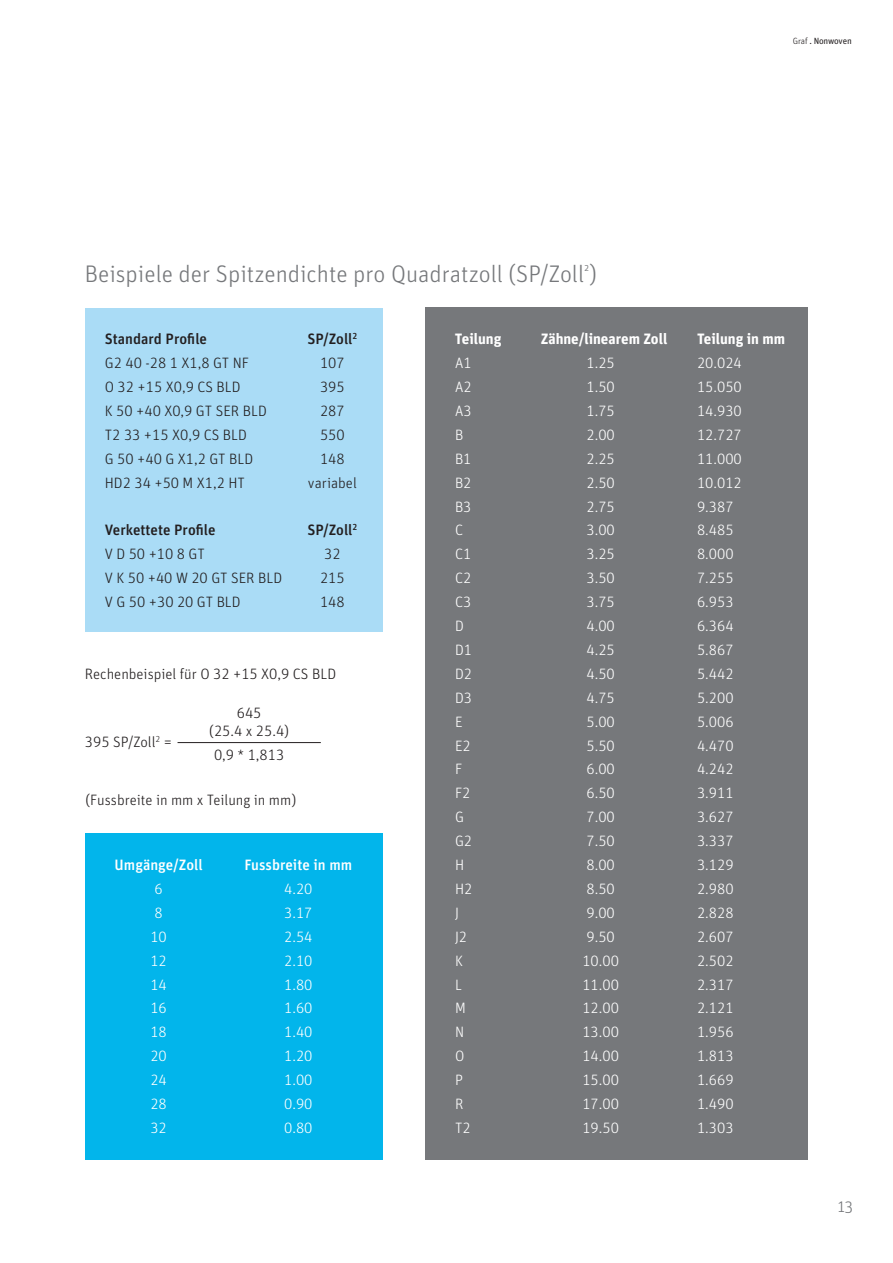
<style>
.page{position:relative;width:893px;height:1263px;background:#fff}
.page>*{position:absolute;margin:0;border:0;box-sizing:border-box;transform-origin:0 0}
.t1{font:300 24px "Unit Pro";color:#76787b}
.t2{font:300 16.5px "Unit Pro";color:#76787b}
.t3{font:300 15px "Unit Pro";color:#fff}
.t4{font:300 15px/18px "Unit Pro";color:#231f20;text-align:center}
.t5{font:500 15px "Unit Pro";color:#231f20}
.t6{font:700 15px "Unit Pro";color:#fff}
.t7{font:500 15px "Unit Pro";color:#fff}
.t8{font:9px "Unit Pro";letter-spacing:-.02em;color:#231f20}
.s1{font-weight:300}
</style>
<div class="page">
<div style="left:85px;top:834px;width:298px;height:326px;background:#02b5eb"></div>
<div style="left:85px;top:308px;width:298px;height:323px;background:#aadcf6"></div>
<div style="left:425px;top:308px;width:383px;height:852px;background:#76787b"></div>
<hr style="left:178px;top:742px;width:143px;height:1px;background:#231f20">
<p class="t8" style="left:793px;top:34px;width:60px"><span class="s1">Graf</span> . Nonwoven</p>
<h1 class="t1" style="left:85px;top:257px;width:514px">Beispiele der Spitzendichte pro Quadratzoll (SP/Zoll<sup>²</sup>)</h1>
<p class="t5" style="left:105px;top:328px;width:104px">Standard Profile</p>
<p class="t5" style="left:307px;top:328px;width:51px">SP/Zoll<sup>2</sup></p>
<p class="t4" style="left:105px;top:353px;width:146px">G2 40 -28 1 X1,8 GT NF</p>
<p class="t4" style="left:320px;top:353px;width:26px">107</p>
<p class="t4" style="left:105px;top:377px;width:137px">O 32 +15 X0,9 CS BLD</p>
<p class="t4" style="left:320px;top:377px;width:26px">395</p>
<p class="t4" style="left:105px;top:401px;width:163px">K 50 +40 X0,9 GT SER BLD</p>
<p class="t4" style="left:320px;top:401px;width:26px">287</p>
<p class="t4" style="left:105px;top:425px;width:144px">T2 33 +15 X0,9 CS BLD</p>
<p class="t4" style="left:320px;top:425px;width:26px">550</p>
<p class="t4" style="left:105px;top:449px;width:150px">G 50 +40 G X1,2 GT BLD</p>
<p class="t4" style="left:320px;top:449px;width:26px">148</p>
<p class="t4" style="left:105px;top:473px;width:142px">HD2 34 +50 M X1,2 HT</p>
<p class="t4" style="left:308px;top:473px;width:50px">variabel</p>
<p class="t5" style="left:105px;top:519px;width:112px">Verkettete Profile</p>
<p class="t5" style="left:307px;top:519px;width:51px">SP/Zoll<sup>2</sup></p>
<p class="t4" style="left:105px;top:544px;width:101px">V D 50 +10 8 GT</p>
<p class="t4" style="left:324px;top:544px;width:18px">32</p>
<p class="t4" style="left:105px;top:568px;width:179px">V K 50 +40 W 20 GT SER BLD</p>
<p class="t4" style="left:320px;top:568px;width:26px">215</p>
<p class="t4" style="left:105px;top:592px;width:137px">V G 50 +30 20 GT BLD</p>
<p class="t4" style="left:320px;top:592px;width:26px">148</p>
<p class="t4" style="left:85px;top:664px;width:253px">Rechenbeispiel für O 32 +15 X0,9 CS BLD</p>
<p class="t4" style="left:85px;top:732px;width:89px">395 SP/Zoll<sup>2</sup> =</p>
<p class="t4" style="left:209px;top:703px;width:82px">645<br>(25.4 x 25.4)</p>
<p class="t4" style="left:214px;top:745px;width:72px">0,9 * 1,813</p>
<p class="t4" style="left:85px;top:790px;width:212px">(Fussbreite in mm x Teilung in mm)</p>
<p class="t7" style="left:115px;top:853px;width:89px">Umgänge/Zoll</p>
<p class="t7" style="left:244px;top:853px;width:109px">Fussbreite in mm</p>
<p class="t3" style="left:154px;top:878px;width:10px">6</p>
<p class="t3" style="left:284px;top:878px;width:30px">4.20</p>
<p class="t3" style="left:154px;top:902px;width:10px">8</p>
<p class="t3" style="left:284px;top:902px;width:30px">3.17</p>
<p class="t3" style="left:150px;top:926px;width:18px">10</p>
<p class="t3" style="left:284px;top:926px;width:30px">2.54</p>
<p class="t3" style="left:150px;top:950px;width:18px">12</p>
<p class="t3" style="left:284px;top:950px;width:30px">2.10</p>
<p class="t3" style="left:150px;top:974px;width:18px">14</p>
<p class="t3" style="left:284px;top:974px;width:30px">1.80</p>
<p class="t3" style="left:150px;top:998px;width:18px">16</p>
<p class="t3" style="left:284px;top:998px;width:30px">1.60</p>
<p class="t3" style="left:150px;top:1022px;width:18px">18</p>
<p class="t3" style="left:284px;top:1022px;width:30px">1.40</p>
<p class="t3" style="left:150px;top:1046px;width:18px">20</p>
<p class="t3" style="left:284px;top:1046px;width:30px">1.20</p>
<p class="t3" style="left:150px;top:1069px;width:18px">24</p>
<p class="t3" style="left:284px;top:1069px;width:30px">1.00</p>
<p class="t3" style="left:150px;top:1093px;width:18px">28</p>
<p class="t3" style="left:284px;top:1093px;width:30px">0.90</p>
<p class="t3" style="left:150px;top:1117px;width:18px">32</p>
<p class="t3" style="left:284px;top:1117px;width:30px">0.80</p>
<p class="t6" style="left:455px;top:327px;width:48px">Teilung</p>
<p class="t6" style="left:541px;top:327px;width:128px">Zähne/linearem Zoll</p>
<p class="t6" style="left:697px;top:327px;width:90px">Teilung in mm</p>
<p class="t3" style="left:455px;top:353px;width:18px">A1</p>
<p class="t3" style="left:586px;top:353px;width:30px">1.25</p>
<p class="t3" style="left:697px;top:353px;width:46px">20.024</p>
<p class="t3" style="left:455px;top:376px;width:18px">A2</p>
<p class="t3" style="left:586px;top:376px;width:30px">1.50</p>
<p class="t3" style="left:697px;top:376px;width:46px">15.050</p>
<p class="t3" style="left:455px;top:400px;width:18px">A3</p>
<p class="t3" style="left:586px;top:400px;width:30px">1.75</p>
<p class="t3" style="left:697px;top:400px;width:46px">14.930</p>
<p class="t3" style="left:455px;top:424px;width:10px">B</p>
<p class="t3" style="left:586px;top:424px;width:30px">2.00</p>
<p class="t3" style="left:697px;top:424px;width:46px">12.727</p>
<p class="t3" style="left:455px;top:448px;width:18px">B1</p>
<p class="t3" style="left:586px;top:448px;width:30px">2.25</p>
<p class="t3" style="left:697px;top:448px;width:46px">11.000</p>
<p class="t3" style="left:455px;top:472px;width:18px">B2</p>
<p class="t3" style="left:586px;top:472px;width:30px">2.50</p>
<p class="t3" style="left:697px;top:472px;width:46px">10.012</p>
<p class="t3" style="left:455px;top:496px;width:18px">B3</p>
<p class="t3" style="left:586px;top:496px;width:30px">2.75</p>
<p class="t3" style="left:697px;top:496px;width:38px">9.387</p>
<p class="t3" style="left:455px;top:520px;width:10px">C</p>
<p class="t3" style="left:586px;top:520px;width:30px">3.00</p>
<p class="t3" style="left:697px;top:520px;width:38px">8.485</p>
<p class="t3" style="left:455px;top:544px;width:18px">C1</p>
<p class="t3" style="left:586px;top:544px;width:30px">3.25</p>
<p class="t3" style="left:697px;top:544px;width:38px">8.000</p>
<p class="t3" style="left:455px;top:568px;width:18px">C2</p>
<p class="t3" style="left:586px;top:568px;width:30px">3.50</p>
<p class="t3" style="left:697px;top:568px;width:38px">7.255</p>
<p class="t3" style="left:455px;top:592px;width:18px">C3</p>
<p class="t3" style="left:586px;top:592px;width:30px">3.75</p>
<p class="t3" style="left:697px;top:592px;width:38px">6.953</p>
<p class="t3" style="left:455px;top:615px;width:10px">D</p>
<p class="t3" style="left:586px;top:615px;width:30px">4.00</p>
<p class="t3" style="left:697px;top:615px;width:38px">6.364</p>
<p class="t3" style="left:455px;top:639px;width:19px">D1</p>
<p class="t3" style="left:586px;top:639px;width:30px">4.25</p>
<p class="t3" style="left:697px;top:639px;width:38px">5.867</p>
<p class="t3" style="left:455px;top:663px;width:19px">D2</p>
<p class="t3" style="left:586px;top:663px;width:30px">4.50</p>
<p class="t3" style="left:697px;top:663px;width:38px">5.442</p>
<p class="t3" style="left:455px;top:687px;width:19px">D3</p>
<p class="t3" style="left:586px;top:687px;width:30px">4.75</p>
<p class="t3" style="left:697px;top:687px;width:38px">5.200</p>
<p class="t3" style="left:455px;top:711px;width:9px">E</p>
<p class="t3" style="left:586px;top:711px;width:30px">5.00</p>
<p class="t3" style="left:697px;top:711px;width:38px">5.006</p>
<p class="t3" style="left:455px;top:735px;width:17px">E2</p>
<p class="t3" style="left:586px;top:735px;width:30px">5.50</p>
<p class="t3" style="left:697px;top:735px;width:38px">4.470</p>
<p class="t3" style="left:455px;top:759px;width:9px">F</p>
<p class="t3" style="left:586px;top:759px;width:30px">6.00</p>
<p class="t3" style="left:697px;top:759px;width:38px">4.242</p>
<p class="t3" style="left:455px;top:783px;width:17px">F2</p>
<p class="t3" style="left:586px;top:783px;width:30px">6.50</p>
<p class="t3" style="left:697px;top:783px;width:38px">3.911</p>
<p class="t3" style="left:455px;top:807px;width:10px">G</p>
<p class="t3" style="left:586px;top:807px;width:30px">7.00</p>
<p class="t3" style="left:697px;top:807px;width:38px">3.627</p>
<p class="t3" style="left:455px;top:831px;width:19px">G2</p>
<p class="t3" style="left:586px;top:831px;width:30px">7.50</p>
<p class="t3" style="left:697px;top:831px;width:38px">3.337</p>
<p class="t3" style="left:455px;top:854px;width:11px">H</p>
<p class="t3" style="left:586px;top:854px;width:30px">8.00</p>
<p class="t3" style="left:697px;top:854px;width:38px">3.129</p>
<p class="t3" style="left:455px;top:878px;width:19px">H2</p>
<p class="t3" style="left:586px;top:878px;width:30px">8.50</p>
<p class="t3" style="left:697px;top:878px;width:38px">2.980</p>
<p class="t3" style="left:455px;top:902px;width:5px">J</p>
<p class="t3" style="left:586px;top:902px;width:30px">9.00</p>
<p class="t3" style="left:697px;top:902px;width:38px">2.828</p>
<p class="t3" style="left:455px;top:926px;width:14px">J2</p>
<p class="t3" style="left:586px;top:926px;width:30px">9.50</p>
<p class="t3" style="left:697px;top:926px;width:38px">2.607</p>
<p class="t3" style="left:455px;top:950px;width:9px">K</p>
<p class="t3" style="left:582px;top:950px;width:38px">10.00</p>
<p class="t3" style="left:697px;top:950px;width:38px">2.502</p>
<p class="t3" style="left:455px;top:974px;width:8px">L</p>
<p class="t3" style="left:582px;top:974px;width:38px">11.00</p>
<p class="t3" style="left:697px;top:974px;width:38px">2.317</p>
<p class="t3" style="left:455px;top:998px;width:12px">M</p>
<p class="t3" style="left:582px;top:998px;width:38px">12.00</p>
<p class="t3" style="left:697px;top:998px;width:38px">2.121</p>
<p class="t3" style="left:455px;top:1022px;width:11px">N</p>
<p class="t3" style="left:582px;top:1022px;width:38px">13.00</p>
<p class="t3" style="left:697px;top:1022px;width:38px">1.956</p>
<p class="t3" style="left:455px;top:1046px;width:11px">O</p>
<p class="t3" style="left:582px;top:1046px;width:38px">14.00</p>
<p class="t3" style="left:697px;top:1046px;width:38px">1.813</p>
<p class="t3" style="left:455px;top:1069px;width:9px">P</p>
<p class="t3" style="left:582px;top:1069px;width:38px">15.00</p>
<p class="t3" style="left:697px;top:1069px;width:38px">1.669</p>
<p class="t3" style="left:455px;top:1093px;width:10px">R</p>
<p class="t3" style="left:582px;top:1093px;width:38px">17.00</p>
<p class="t3" style="left:697px;top:1093px;width:38px">1.490</p>
<p class="t3" style="left:455px;top:1117px;width:17px">T2</p>
<p class="t3" style="left:582px;top:1117px;width:38px">19.50</p>
<p class="t3" style="left:697px;top:1117px;width:38px">1.303</p>
<p class="t2" style="left:838px;top:1195px;width:17px">13</p>
</div>
